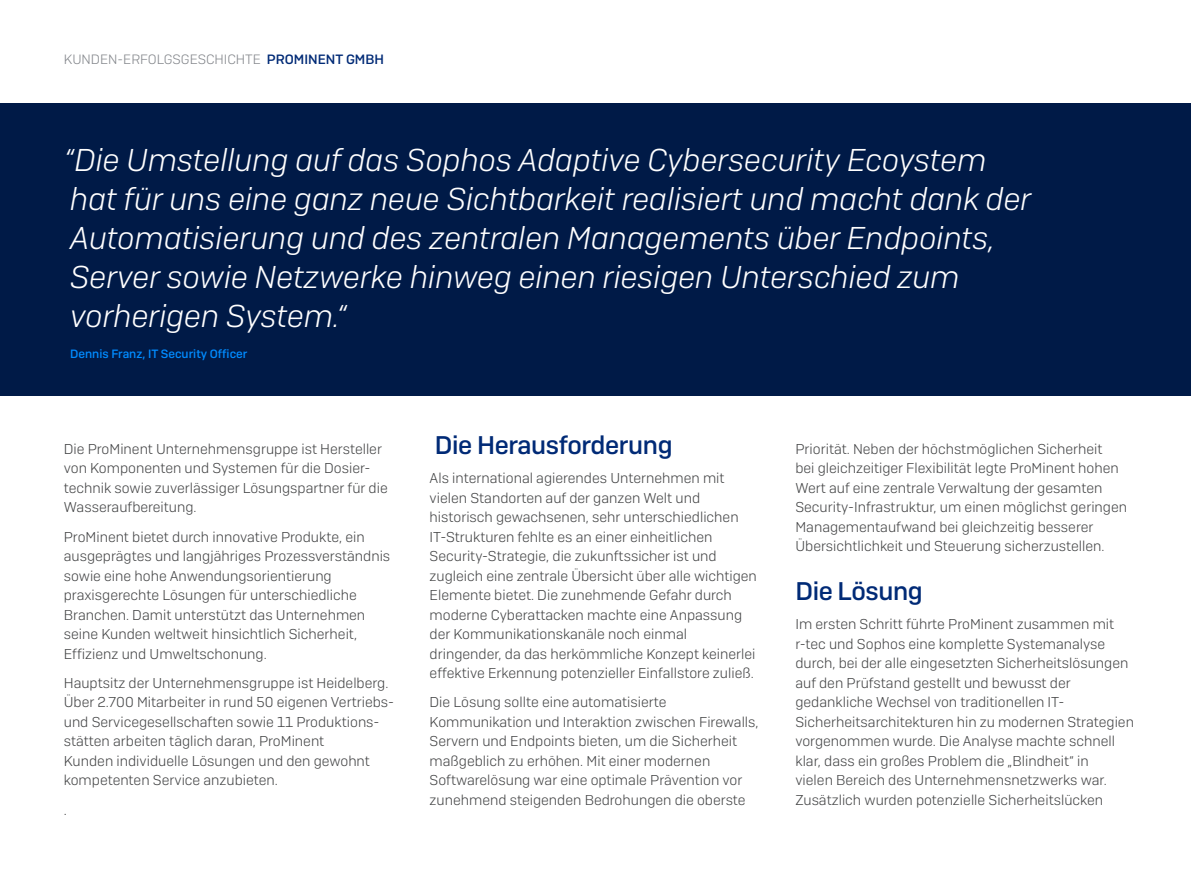
<style>
.page{position:relative;width:1191px;height:893px;background:#fff}
.page>*{position:absolute;margin:0;border:0;box-sizing:border-box;transform-origin:0 0}
.t1{font:italic 300 31.5px/39px "Sophos Sans";color:#fff}
.t2{font:500 25.5px "Sophos Sans";letter-spacing:-.015em;color:#002a76}
.t3{font:300 14.25px/19.5px "Sophos Sans";color:#424344}
.t4{font:300 13.5px "Sophos Sans";color:#83868b}
.t5{font:500 12px "Sophos Sans";color:#008bff}
.s1{font-weight:500;color:#002a76}
</style>
<div class="page">
<div style="left:0;top:103px;width:1191px;height:292px;background:#001a47"></div>
<p class="t4" style="left:64px;top:51px;width:322px">KUNDEN-ERFOLGSGESCHICHTE <span class="s1">PROMINENT GMBH</span></p>
<p class="t1" style="left:64px;top:140px;width:969px">“Die Umstellung auf das Sophos Adaptive Cybersecurity Ecoystem hat für uns eine ganz neue Sichtbarkeit realisiert und macht dank der Automatisierung und des zentralen Managements über Endpoints, Server sowie Netzwerke hinweg einen riesigen Unterschied zum vorherigen System.“</p>
<p class="t5" style="left:70px;top:347px;width:179px">Dennis Franz, IT Security Officer</p>
<p class="t3" style="left:64px;top:439px;width:325px">Die ProMinent Unternehmensgruppe ist Hersteller von Komponenten und Systemen für die Dosier&shy;technik sowie zuverlässiger Lösungspartner für die Wasseraufbereitung.</p>
<p class="t3" style="left:64px;top:527px;width:328px">ProMinent bietet durch innovative Produkte, ein ausgeprägtes und langjähriges Prozessverständnis sowie eine hohe Anwendungsorientierung praxisgerechte Lösungen für unterschiedliche Branchen. Damit unterstützt das Unternehmen seine Kunden weltweit hinsichtlich Sicherheit, Effizienz und Umweltschonung.</p>
<p class="t3" style="left:64px;top:673px;width:332px">Hauptsitz der Unternehmensgruppe ist Heidelberg.<br>Über 2.700 Mitarbeiter in rund 50 eigenen Vertriebs&shy;und Servicegesellschaften sowie 11 Produktions&shy;stätten arbeiten täglich daran, ProMinent<br>Kunden individuelle Lösungen und den gewohnt kompetenten Service anzubieten.</p>
<p class="t3" style="left:64px;top:799px;width:5px">.</p>
<h2 class="t2" style="left:435px;top:429px;width:239px">Die Herausforderung</h2>
<p class="t3" style="left:429px;top:468px;width:329px">Als international agierendes Unternehmen mit vielen Standorten auf der ganzen Welt und historisch gewachsenen, sehr unterschiedlichen IT-Strukturen fehlte es an einer einheitlichen Security-Strategie, die zukunftssicher ist und zugleich eine zentrale Übersicht über alle wichtigen Elemente bietet. Die zunehmende Gefahr durch moderne Cyberattacken machte eine Anpassung der Kommunikationskanäle noch einmal dringender, da das herkömmliche Konzept keinerlei effektive Erkennung potenzieller Einfallstore zuließ.</p>
<p class="t3" style="left:429px;top:692px;width:330px">Die Lösung sollte eine automatisierte Kommunikation und Interaktion zwischen Firewalls, Servern und Endpoints bieten, um die Sicherheit maßgeblich zu erhöhen. Mit einer modernen Softwarelösung war eine optimale Prävention vor zunehmend steigenden Bedrohungen die oberste</p>
<p class="t3" style="left:795px;top:439px;width:333px">Priorität. Neben der höchstmöglichen Sicherheit<br>bei gleichzeitiger Flexibilität legte ProMinent hohen Wert auf eine zentrale Verwaltung der gesamten Security-Infrastruktur, um einen möglichst geringen Managementaufwand bei gleichzeitig besserer Übersichtlichkeit und Steuerung sicherzustellen.</p>
<h2 class="t2" style="left:795px;top:576px;width:129px">Die Lösung</h2>
<p class="t3" style="left:795px;top:614px;width:340px">Im ersten Schritt führte ProMinent zusammen mit r-tec und Sophos eine komplette Systemanalyse durch, bei der alle eingesetzten Sicherheitslösungen auf den Prüfstand gestellt und bewusst der gedankliche Wechsel von traditionellen IT-Sicherheitsarchitekturen hin zu modernen Strategien vorgenommen wurde. Die Analyse machte schnell klar, dass ein großes Problem die „Blindheit“ in<br>vielen Bereich des Unternehmensnetzwerks war.<br>Zusätzlich wurden potenzielle Sicherheitslücken</p>
</div>
